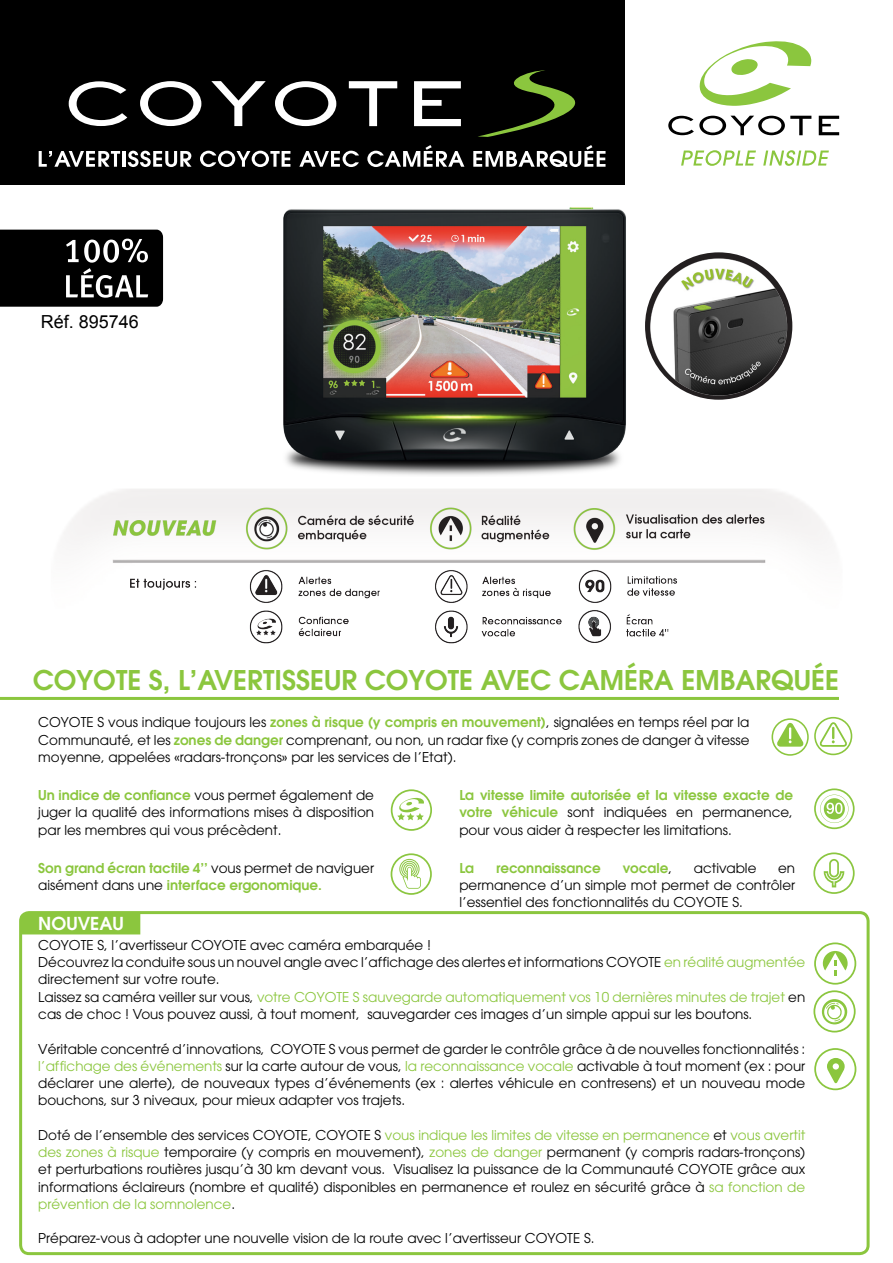
<style>
.page{position:relative;width:893px;height:1263px;background:#fff}
.page>*{position:absolute;margin:0;border:0;box-sizing:border-box;transform-origin:0 0}
.t1{font:600 27px "Avant Garde LT";color:#8bc63e}
.t2{font:18px "Arial";color:#000}
.t3{font:600 17.7px "Avant Garde LT";color:#fff}
.t4{font:13.5px/17.2px "Avant Garde LT";color:#000;text-align:justify}
.t5{font:600 13.5px/17.2px "Avant Garde LT";color:#8bc63e}
.s1{font-weight:600;color:#8bc63e}
.s2{font-weight:400;color:#000}
.s3{color:#8bc63e}
</style>
<div class="page">
<img style="left:283px;top:207px;width:343px;height:268px">
<div style="left:0;top:0;width:624px;height:185px;background:#000"></div>
<svg style="left:0;top:229px;width:164px;height:78px;background:#212121"></svg>
<hr style="left:0;top:697px;width:839px;height:3px;background:#8bc63e">
<svg style="left:700px;top:41px;width:111px;height:65px"></svg>
<svg style="left:819px;top:116px;width:20px;height:19px"></svg>
<svg style="left:668px;top:116px;width:143px;height:19px"></svg>
<svg style="left:681px;top:150px;width:75px;height:16px"></svg>
<svg style="left:763px;top:150px;width:66px;height:16px"></svg>
<div style="left:814px;top:717px;width:38px;height:38px;border:2px solid #8bc63e;border-radius:50%"></div>
<svg style="left:820px;top:722px;width:27px;height:25px"></svg>
<div style="left:771px;top:718px;width:38px;height:38px;border:2px solid #8bc63e;border-radius:50%"></div>
<svg style="left:777px;top:723px;width:27px;height:24px"></svg>
<svg style="left:391px;top:789px;width:41px;height:41px"></svg>
<div style="left:19px;top:911px;width:851px;height:344px;border:3px solid #8bc63e;border-radius:9px"></div>
<svg style="left:814px;top:788px;width:41px;height:41px"></svg>
<svg style="left:391px;top:853px;width:41px;height:42px"></svg>
<svg style="left:813px;top:852px;width:42px;height:42px"></svg>
<div style="left:19px;top:911px;width:121px;height:23px;background:#8bc63e"></div>
<svg style="left:39px;top:151px;width:81px;height:16px"></svg>
<hr style="left:122px;top:151px;width:3px;height:16px;background:#fff">
<svg style="left:128px;top:151px;width:64px;height:16px"></svg>
<svg style="left:200px;top:151px;width:90px;height:16px"></svg>
<svg style="left:299px;top:151px;width:60px;height:16px"></svg>
<svg style="left:367px;top:145px;width:97px;height:22px"></svg>
<svg style="left:473px;top:145px;width:132px;height:22px"></svg>
<svg style="left:414px;top:81px;width:47px;height:45px"></svg>
<svg style="left:69px;top:81px;width:58px;height:45px"></svg>
<svg style="left:349px;top:81px;width:48px;height:45px"></svg>
<svg style="left:275px;top:81px;width:61px;height:45px"></svg>
<svg style="left:140px;top:81px;width:61px;height:45px"></svg>
<svg style="left:211px;top:81px;width:55px;height:45px"></svg>
<svg style="left:478px;top:70px;width:98px;height:67px"></svg>
<img style="left:67px;top:489px;width:762px;height:155px">
<svg style="left:814px;top:1048px;width:42px;height:42px"></svg>
<svg style="left:814px;top:942px;width:42px;height:42px"></svg>
<svg style="left:813px;top:990px;width:43px;height:42px"></svg>
<img style="left:649px;top:254px;width:139px;height:145px">
<h2 class="t2" style="left:41px;top:310px;width:100px">Réf. 895746</h2>
<p class="t1" style="left:33px;top:663px;width:808px">COYOTE S, L’AVERTISSEUR COYOTE AVEC CAMÉRA EMBARQUÉE</p>
<p class="t4" style="left:38px;top:714px;width:713px">COYOTE S vous indique toujours les <span class="s1">zones à risque (y compris en mouvement)</span>, signalées en temps réel par la Communauté, et les <span class="s1">zones de danger</span> comprenant, ou non, un radar fixe (y compris zones de danger à vitesse moyenne, appelées «radars-tronçons» par les services de l’Etat).</p>
<p class="t4" style="left:38px;top:786px;width:337px"><span class="s1">Un indice de confiance</span> vous permet également de juger la qualité des informations mises à disposition par les membres qui vous précèdent.</p>
<p class="t5" style="left:38px;top:859px;width:337px">Son grand écran tactile 4’’ <span class="s2">vous permet de naviguer aisément dans une</span> interface ergonomique.</p>
<p class="t3" style="left:38px;top:912px;width:87px">NOUVEAU</p>
<p class="t4" style="left:459px;top:786px;width:335px"><span class="s1">La vitesse limite autorisée et la vitesse exacte de votre véhicule</span> sont indiquées en permanence, pour vous aider à respecter les limitations.</p>
<p class="t5" style="left:459px;top:859px;width:16px">La</p>
<p class="t5" style="left:496px;top:859px;width:106px">reconnaissance</p>
<p class="t5" style="left:623px;top:859px;width:51px">vocale<span class="s2">,</span></p>
<p class="t4" style="left:694px;top:859px;width:64px">activable</p>
<p class="t4" style="left:459px;top:859px;width:337px;text-indent:319px">en permanence d’un simple mot permet de contrôler l’essentiel des fonctionnalités du COYOTE S.</p>
<p class="t4" style="left:38px;top:936px;width:394px">COYOTE S, l’avertisseur COYOTE avec caméra embarquée !</p>
<p class="t4" style="left:38px;top:954px;width:768px">Découvrez la conduite sous un nouvel angle avec l’affichage des alertes et informations COYOTE <span class="s3">en réalité augmentée </span>directement sur votre route.</p>
<p class="t4" style="left:38px;top:988px;width:768px">Laissez sa caméra veiller sur vous, <span class="s3">votre COYOTE S sauvegarde automatiquement vos 10 dernières minutes de trajet</span> en cas de choc ! Vous pouvez aussi, à tout moment, sauvegarder ces images d’un simple appui sur les boutons.</p>
<p class="t4" style="left:38px;top:1040px;width:768px">Véritable concentré d’innovations, COYOTE S vous permet de garder le contrôle grâce à de nouvelles fonctionnalités : <span class="s3">l’affichage des événements</span> sur la carte autour de vous, <span class="s3">la reconnaissance vocale</span> activable à tout moment (ex : pour déclarer une alerte), de nouveaux types d’événements (ex : alertes véhicule en contresens) et un nouveau mode bouchons, sur 3 niveaux, pour mieux adapter vos trajets.</p>
<p class="t4" style="left:38px;top:1126px;width:769px">Doté de l’ensemble des services COYOTE, COYOTE S <span class="s3">vous indique les limites de vitesse en permanence</span> et <span class="s3">vous avertit des zones à risque</span> temporaire (y compris en mouvement), <span class="s3">zones de danger</span> permanent (y compris radars-tronçons) et perturbations routières jusqu’à 30 km devant vous. Visualisez la puissance de la Communauté COYOTE grâce aux informations éclaireurs (nombre et qualité) disponibles en permanence et roulez en sécurité grâce à <span class="s3">sa fonction de prévention de la somnolence</span>.</p>
<p class="t4" style="left:38px;top:1230px;width:558px">Préparez-vous à adopter une nouvelle vision de la route avec l’avertisseur COYOTE S.</p>
</div>
